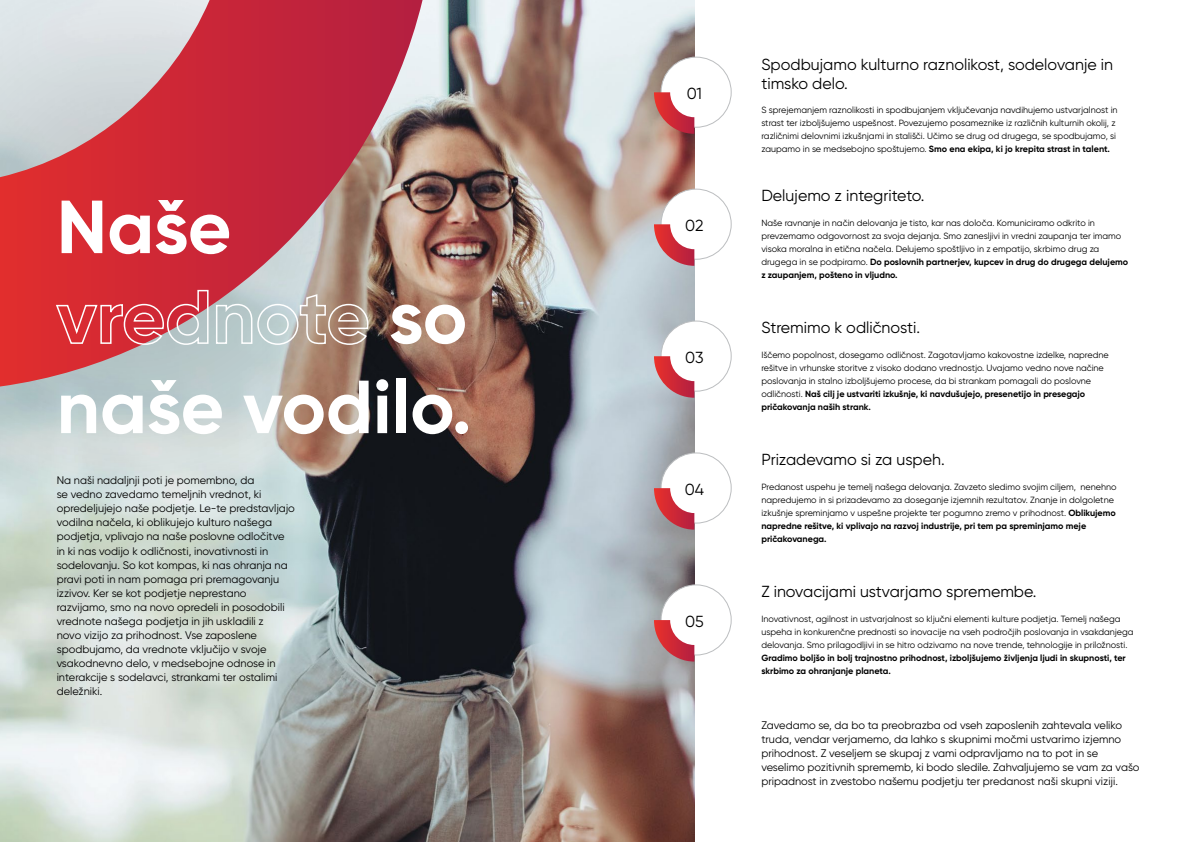
<style>
.page{position:relative;width:1191px;height:842px;background:#fff}
.page>*{position:absolute;margin:0;border:0;box-sizing:border-box;transform-origin:0 0}
.t1{font:700 75px/90px "Gilroy";letter-spacing:-.005em;color:#fff}
.t2{font:16px/19.2px "Gilroy";color:#000}
.t3{font:11px/14px "Gilroy";color:#000}
.t4{font:9px/13px "Gilroy";color:#000}
.t5{font:700 9px/13px "Gilroy";color:#000}
.s1{font-weight:700}
</style>
<div class="page">
<img style="left:0;top:0;width:694px;height:842px">
<svg style="left:0;top:386px;width:418px;height:119px"></svg>
<svg style="left:0;top:0;width:422px;height:386px"></svg>
<div style="left:661px;top:57px;width:70px;height:70px;background:#fff;border-radius:50%"></div>
<svg style="left:654px;top:92px;width:40px;height:42px"></svg>
<div style="left:661px;top:189px;width:70px;height:70px;background:#fff;border-radius:50%"></div>
<svg style="left:654px;top:224px;width:40px;height:42px"></svg>
<div style="left:661px;top:321px;width:70px;height:70px;background:#fff;border-radius:50%"></div>
<svg style="left:654px;top:356px;width:40px;height:42px"></svg>
<div style="left:661px;top:453px;width:70px;height:70px;background:#fff;border-radius:50%"></div>
<svg style="left:654px;top:488px;width:40px;height:42px"></svg>
<div style="left:661px;top:585px;width:70px;height:70px;background:#fff;border-radius:50%"></div>
<svg style="left:654px;top:620px;width:40px;height:41px"></svg>
<h1 class="t1" style="left:57px;top:181px;width:416px">Naše vrednote so naše vodilo.</h1>
<p class="t3" style="left:57px;top:473px;width:240px">Na naši nadaljnji poti je pomembno, da<br>se vedno zavedamo temeljnih vrednot, ki opredeljujejo naše podjetje. Le-te predstavljajo vodilna načela, ki oblikujejo kulturo našega podjetja, vplivajo na naše poslovne odločitve in ki nas vodijo k odličnosti, inovativnosti in sodelovanju. So kot kompas, ki nas ohranja na pravi poti in nam pomaga pri premagovanju izzivov. Ker se kot podjetje neprestano razvijamo, smo na novo opredeli in posodobili vrednote našega podjetja in jih uskladili z<br>novo vizijo za prihodnost. Vse zaposlene spodbujamo, da vrednote vključijo v svoje vsakodnevno delo, v medsebojne odnose in interakcije s sodelavci, strankami ter ostalimi deležniki.</p>
<h2 class="t2" style="left:687px;top:83px;width:17px">01</h2>
<h2 class="t2" style="left:685px;top:215px;width:20px">02</h2>
<h2 class="t2" style="left:685px;top:347px;width:20px">03</h2>
<h2 class="t2" style="left:684px;top:479px;width:21px">04</h2>
<h2 class="t2" style="left:685px;top:611px;width:20px">05</h2>
<h2 class="t2" style="left:761px;top:54px;width:353px">Spodbujamo kulturno raznolikost, sodelovanje in timsko delo.</h2>
<p class="t4" style="left:761px;top:103px;width:358px">S sprejemanjem raznolikosti in spodbujanjem vključevanja navdihujemo ustvarjalnost in strast ter izboljšujemo uspešnost. Povezujemo posameznike iz različnih kulturnih okolij, z različnimi delovnimi izkušnjami in stališči. Učimo se drug od drugega, se spodbujamo, si zaupamo in se medsebojno spoštujemo. <span class="s1">Smo ena ekipa, ki jo krepita strast in talent.</span></p>
<h2 class="t2" style="left:761px;top:186px;width:165px">Delujemo z integriteto.</h2>
<p class="t4" style="left:761px;top:216px;width:368px">Naše ravnanje in način delovanja je tisto, kar nas določa. Komuniciramo odkrito in prevzemamo odgovornost za svoja dejanja. Smo zanesljivi in vredni zaupanja ter imamo visoka moralna in etična načela. Delujemo spoštljivo in z empatijo, skrbimo drug za drugega in se podpiramo. <span class="s1">Do poslovnih partnerjev, kupcev in drug do drugega delujemo z zaupanjem, pošteno in vljudno.</span></p>
<h2 class="t2" style="left:761px;top:318px;width:160px">Stremimo k odličnosti.</h2>
<p class="t4" style="left:761px;top:348px;width:349px">Iščemo popolnost, dosegamo odličnost. Zagotavljamo kakovostne izdelke, napredne rešitve in vrhunske storitve z visoko dodano vrednostjo. Uvajamo vedno nove načine poslovanja in stalno izboljšujemo procese, da bi strankam pomagali do poslovne odličnosti. <span class="s1">Naš cilj je ustvariti izkušnje, ki navdušujejo, presenetijo in presegajo pričakovanja naših strank.</span></p>
<h2 class="t2" style="left:761px;top:450px;width:185px">Prizadevamo si za uspeh.</h2>
<p class="t4" style="left:761px;top:480px;width:357px">Predanost uspehu je temelj našega delovanja. Zavzeto sledimo svojim ciljem, nenehno napredujemo in si prizadevamo za doseganje izjemnih rezultatov. Znanje in dolgoletne izkušnje spreminjamo v uspešne projekte ter pogumno zremo v prihodnost. <span class="s1">Oblikujemo napredne rešitve, ki vplivajo na razvoj industrije, pri tem pa spreminjamo meje pričakovanega.</span></p>
<h2 class="t2" style="left:761px;top:582px;width:277px">Z inovacijami ustvarjamo spremembe.</h2>
<p class="t4" style="left:761px;top:612px;width:373px">Inovativnost, agilnost in ustvarjalnost so ključni elementi kulture podjetja. Temelj našega uspeha in konkurenčne prednosti so inovacije na vseh področjih poslovanja in vsakdanjega delovanja. Smo prilagodljivi in se hitro odzivamo na nove trende, tehnologije in priložnosti.</p>
<p class="t5" style="left:761px;top:651px;width:366px">Gradimo boljšo in bolj trajnostno prihodnost, izboljšujemo življenja ljudi in skupnosti, ter skrbimo za ohranjanje planeta.</p>
<p class="t3" style="left:761px;top:718px;width:380px">Zavedamo se, da bo ta preobrazba od vseh zaposlenih zahtevala veliko truda, vendar verjamemo, da lahko s skupnimi močmi ustvarimo izjemno prihodnost. Z veseljem se skupaj z vami odpravljamo na to pot in se veselimo pozitivnih sprememb, ki bodo sledile. Zahvaljujemo se vam za vašo pripadnost in zvestobo našemu podjetju ter predanost naši skupni viziji.</p>
</div>
